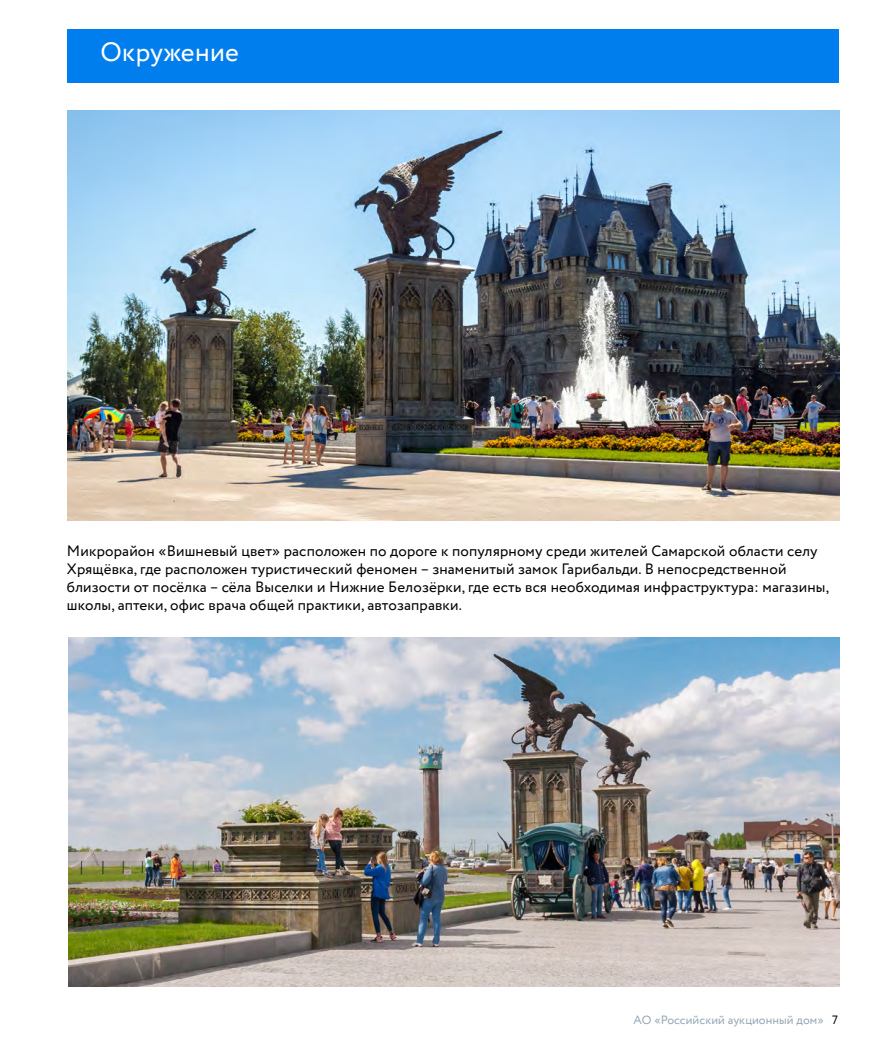
<style>
.page{position:relative;width:893px;height:1063px;background:#fff}
.page>*{position:absolute;margin:0;border:0;box-sizing:border-box;transform-origin:0 0}
.text_basic{font:27px "Circe";letter-spacing:.015em;color:#fff}
.text_basic-2{font:15px/18px "Circe";letter-spacing:.01em;color:#000}
.t1{font:12px "Circe";letter-spacing:.005em;color:#96a7b5}
.s1{color:#000}
</style>
<div class="page">
<div style="left:67px;top:30px;width:772px;height:53px;background:#007eee"></div>
<img style="left:69px;top:638px;width:770px;height:348px">
<img style="left:68px;top:111px;width:771px;height:410px">
<p class="text_basic" style="left:100px;top:34px;width:140px">Окружение</p>
<p class="text_basic-2" style="left:67px;top:542px;width:764px">Микрорайон «Вишневый цвет» расположен по дороге к популярному среди жителей Самарской области селу Хрящёвка, где расположен туристический феномен – знаменитый замок Гарибальди. В непосредственной близости от посёлка – сёла Выселки и Нижние Белозёрки, где есть вся необходимая инфраструктура: магазины, школы, аптеки, офис врача общей практики, автозаправки.</p>
<p class="t1" style="left:634px;top:1012px;width:206px">АО «Российский аукционный дом» <span class="s1">7</span></p>
</div>
